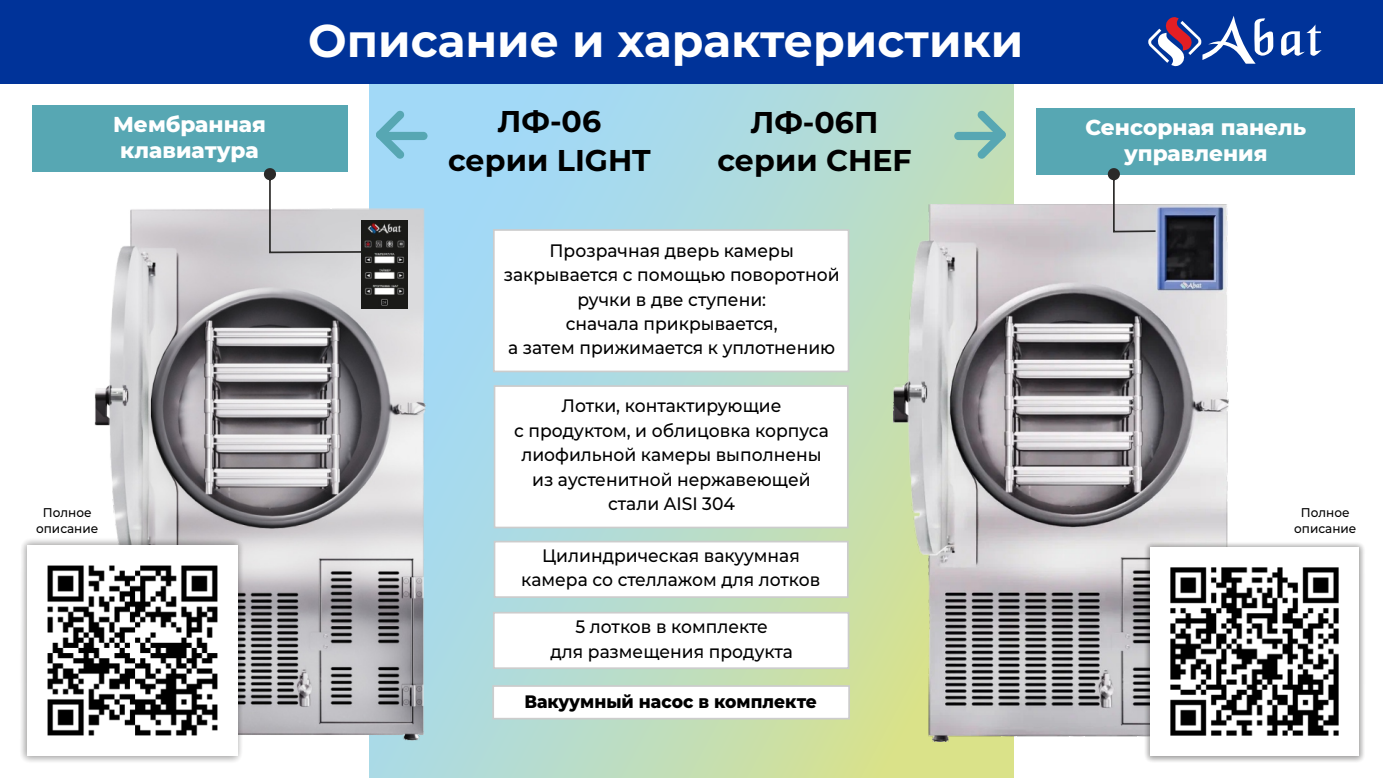
<style>
.page{position:relative;width:1383px;height:778px;background:#fff}
.page>*{position:absolute;margin:0;border:0;box-sizing:border-box;transform-origin:0 0}
.t1{font:700 45.9px "Montserrat";color:#fff}
.t2{font:700 30px/38.7px "Montserrat";color:#000;text-align:center}
.t3{font:800 21.6px/26.1px "Montserrat";color:#fff;text-align:center}
.t4{font:500 18px/24.3px "Montserrat";color:#000;text-align:center;scale:.95 1}
.t5{font:800 18px "Montserrat";color:#000;scale:.95 1}
.t6{font:500 12.6px/15.9px "Montserrat";color:#000;text-align:center;scale:.95 1}
</style>
<div class="page">
<svg style="left:369px;top:84px;width:644px;height:694px;background:#b5dcd1"></svg>
<div style="left:1036px;top:108px;width:318px;height:66px;background:#57a7b3"></div>
<div style="left:32px;top:105px;width:315px;height:67px;background:#57a7b3"></div>
<svg style="left:492px;top:228px;width:358px;height:145px"></svg>
<svg style="left:493px;top:384px;width:356px;height:145px"></svg>
<svg style="left:493px;top:540px;width:356px;height:58px"></svg>
<svg style="left:492px;top:611px;width:358px;height:59px"></svg>
<svg style="left:491px;top:684px;width:359px;height:36px"></svg>
<div style="left:954px;top:132px;width:46px;height:8px;background:#57a7b3;border-radius:4px"></div>
<svg style="left:977px;top:110px;width:29px;height:49px"></svg>
<div style="left:382px;top:132px;width:45px;height:8px;background:#57a7b3;border-radius:4px"></div>
<svg style="left:376px;top:110px;width:28px;height:49px"></svg>
<img style="left:893px;top:204px;width:335px;height:537px">
<img style="left:94px;top:206px;width:365px;height:541px">
<div style="left:1139px;top:536px;width:230px;height:230px;background:#2b2a29;opacity:.49"></div>
<img style="left:1150px;top:547px;width:208px;height:208px">
<div style="left:16px;top:535px;width:232px;height:232px;background:#2b2a29;opacity:.49"></div>
<img style="left:27px;top:546px;width:210px;height:209px">
<svg style="left:1107px;top:168px;width:48px;height:64px"></svg>
<svg style="left:264px;top:168px;width:97px;height:85px"></svg>
<div style="left:0;top:0;width:1382px;height:84px;background:#039"></div>
<svg style="left:1148px;top:16px;width:173px;height:51px"></svg>
<img style="left:361px;top:220px;width:46px;height:89px">
<p class="t3" style="left:113px;top:111px;width:154px">Мембранная клавиатура</p>
<h1 class="t1" style="left:308px;top:12px;width:716px">Описание и характеристики</h1>
<h2 class="t2" style="left:448px;top:102px;width:204px">ЛФ-06 серии LIGHT</h2>
<p class="t3" style="left:1085px;top:114px;width:222px">Сенсорная панель управления</p>
<h2 class="t2" style="left:717px;top:103px;width:196px">ЛФ-06П серии CHEF</h2>
<p class="t4" style="left:504px;top:238px;width:355px">Прозрачная дверь камеры закрывается с помощью поворотной ручки в две ступени:<br>сначала прикрывается,<br>а затем прижимается к уплотнению</p>
<p class="t4" style="left:514px;top:394px;width:333px">Лотки, контактирующие<br>с продуктом, и облицовка корпуса лиофильной камеры выполнены из аустенитной нержавеющей стали AISI 304</p>
<p class="t4" style="left:521px;top:543px;width:316px">Цилиндрическая вакуумная камера со стеллажом для лотков</p>
<p class="t4" style="left:550px;top:614px;width:257px">5 лотков в комплекте<br>для размещения продукта</p>
<p class="t5" style="left:524px;top:690px;width:309px">Вакуумный насос в комплекте</p>
<p class="t6" style="left:36px;top:504px;width:67px">Полное описание</p>
<p class="t6" style="left:1294px;top:504px;width:67px">Полное описание</p>
</div>
